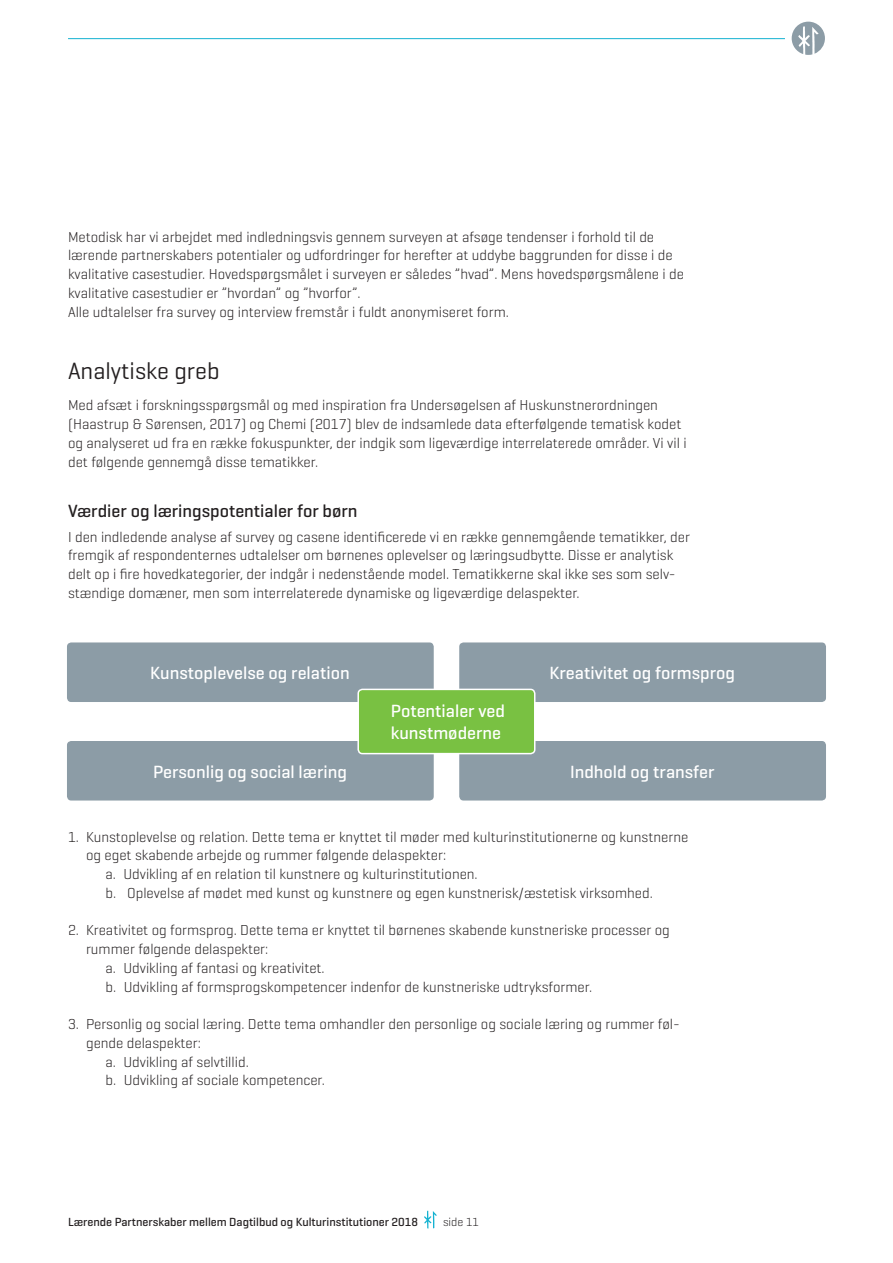
<style>
.page{position:relative;width:893px;height:1263px;background:#fff}
.page>*{position:absolute;margin:0;border:0;box-sizing:border-box;transform-origin:0 0}
.t1{font:24px "Geogrotesque";color:#231f20}
.t2{font:500 18px/21.6px "Geogrotesque";color:#fff}
.t3{font:500 18px "Geogrotesque";color:#231f20}
.t4{font:300 14.7px/18.8px "Geogrotesque";color:#231f20}
.t5{font:500 12px "Geogrotesque";color:#231f20}
.t6{font:300 12px "Geogrotesque";color:#231f20}
</style>
<div class="page">
<svg style="left:424px;top:1210px;width:13px;height:18px"></svg>
<div style="left:67px;top:642px;width:367px;height:60px;background:#8c9ca6;border-radius:4px"></div>
<div style="left:67px;top:741px;width:367px;height:59px;background:#8c9ca6;border-radius:4px"></div>
<div style="left:459px;top:642px;width:367px;height:60px;background:#8c9ca6;border-radius:4px"></div>
<div style="left:459px;top:741px;width:367px;height:59px;background:#8c9ca6;border-radius:4px"></div>
<div style="left:358px;top:689px;width:177px;height:65px;background:#79c142;border-radius:4px"></div>
<div style="left:357px;top:689px;width:178px;height:65px;border:2px solid #fff;border-radius:4px"></div>
<hr style="left:68px;top:38px;width:717px;height:1px;background:#14b2d1">
<svg style="left:792px;top:22px;width:33px;height:33px"></svg>
<p class="t4" style="left:68px;top:227px;width:617px">Metodisk har vi arbejdet med indledningsvis gennem surveyen at afsøge tendenser i forhold til de lærende partnerskabers potentialer og udfordringer for herefter at uddybe baggrunden for disse i de kvalitative casestudier. Hovedspørgsmålet i surveyen er således ”hvad”. Mens hovedspørgsmålene i de kvalitative casestudier er ”hvordan” og ”hvorfor”.<br>Alle udtalelser fra survey og interview fremstår i fuldt anonymiseret form.</p>
<h1 class="t1" style="left:68px;top:356px;width:153px">Analytiske greb</h1>
<p class="t4" style="left:68px;top:395px;width:620px">Med afsæt i forskningsspørgsmål og med inspiration fra Undersøgelsen af Huskunstnerordningen (Haastrup &amp; Sørensen, 2017) og Chemi (2017) blev de indsamlede data efterfølgende tematisk kodet og analyseret ud fra en række fokuspunkter, der indgik som ligeværdige interrelaterede områder. Vi vil i det følgende gennemgå disse tematikker.</p>
<p class="t3" style="left:68px;top:500px;width:291px">Værdier og læringspotentialer for børn</p>
<p class="t4" style="left:68px;top:527px;width:623px">I den indledende analyse af survey og casene identificerede vi en række gennemgående tematikker, der fremgik af respondenternes udtalelser om børnenes oplevelser og læringsudbytte. Disse er analytisk delt op i fire hovedkategorier, der indgår i nedenstående model. Tematikkerne skal ikke ses som selv&shy;stændige domæner, men som interrelaterede dynamiske og ligeværdige delaspekter.</p>
<p class="t2" style="left:150px;top:662px;width:201px">Kunstoplevelse og relation</p>
<p class="t2" style="left:153px;top:760px;width:195px">Personlig og social læring</p>
<p class="t2" style="left:391px;top:700px;width:116px">Potentialer ved kunstmøderne</p>
<p class="t2" style="left:549px;top:662px;width:187px">Kreativitet og formsprog</p>
<p class="t2" style="left:570px;top:760px;width:146px">Indhold og transfer</p>
<p class="t4" style="left:68px;top:827px;width:622px">1. Kunstoplevelse og relation. Dette tema er knyttet til møder med kulturinstitutionerne og kunstnerne</p>
<p class="t4" style="left:86px;top:845px;width:362px">og eget skabende arbejde og rummer følgende delaspekter:</p>
<p class="t4" style="left:106px;top:864px;width:371px">a. Udvikling af en relation til kunstnere og kulturinstitutionen.</p>
<p class="t4" style="left:106px;top:883px;width:546px">b. Oplevelse af mødet med kunst og kunstnere og egen kunstnerisk/æstetisk virksomhed.</p>
<p class="t4" style="left:68px;top:920px;width:603px">2. Kreativitet og formsprog. Dette tema er knyttet til børnenes skabende kunstneriske processer og</p>
<p class="t4" style="left:86px;top:939px;width:184px">rummer følgende delaspekter:</p>
<p class="t4" style="left:106px;top:958px;width:218px">a. Udvikling af fantasi og kreativitet.</p>
<p class="t4" style="left:106px;top:977px;width:486px">b. Udvikling af formsprogskompetencer indenfor de kunstneriske udtryksformer.</p>
<p class="t4" style="left:68px;top:1014px;width:613px">3. Personlig og social læring. Dette tema omhandler den personlige og sociale læring og rummer føl-</p>
<p class="t4" style="left:86px;top:1033px;width:116px">gende delaspekter:</p>
<p class="t4" style="left:106px;top:1052px;width:142px">a. Udvikling af selvtillid.</p>
<p class="t4" style="left:106px;top:1070px;width:219px">b. Udvikling af sociale kompetencer.</p>
<p class="t5" style="left:68px;top:1214px;width:351px">Lærende Partnerskaber mellem Dagtilbud og Kulturinstitutioner 2018</p>
<p class="t6" style="left:443px;top:1214px;width:37px">side 11</p>
</div>
